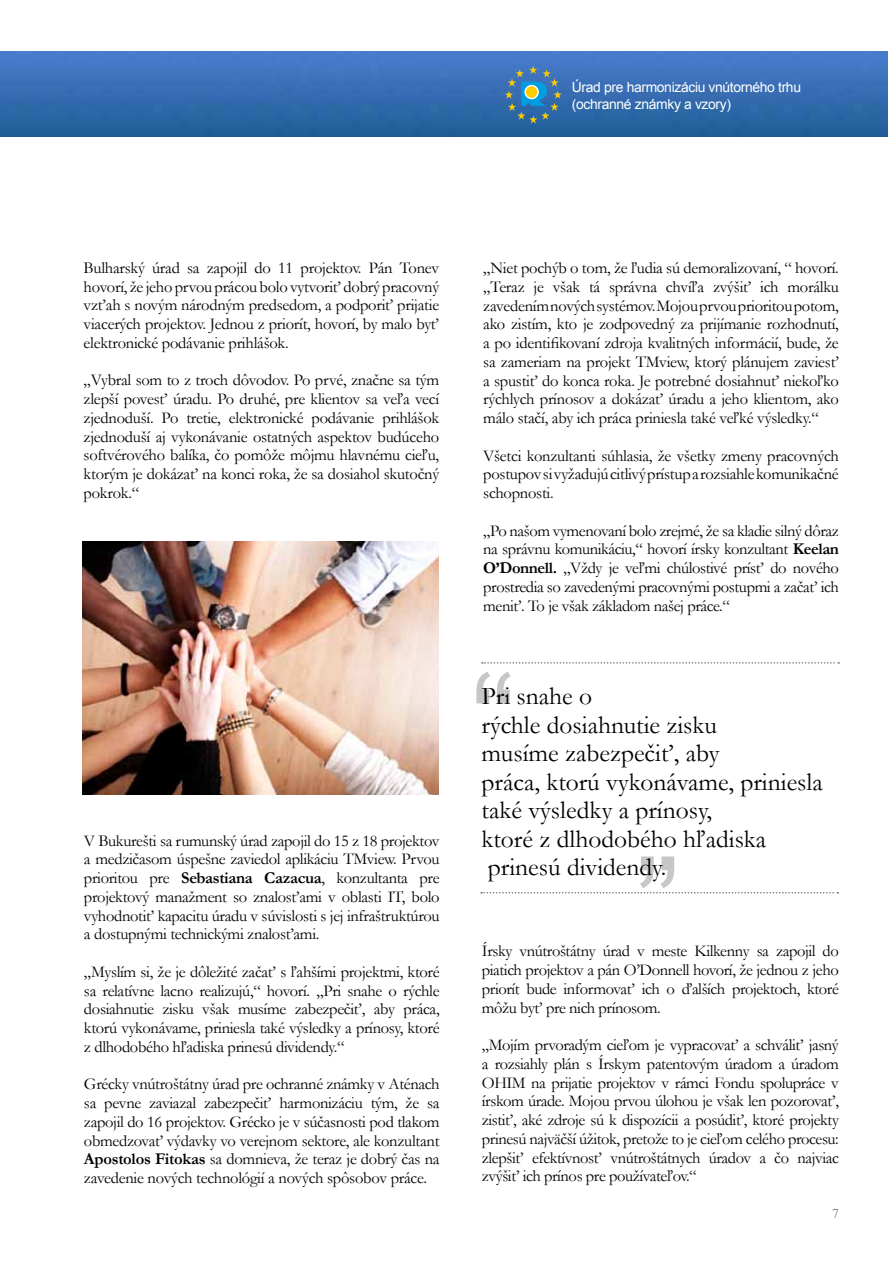
<style>
.page{position:relative;width:893px;height:1263px;background:#fff}
.page>*{position:absolute;margin:0;border:0;box-sizing:border-box;transform-origin:0 0}
.t1{font:135.3px "Arial";color:#c6c7c8}
.t2{font:25.5px/28.5px "Garamond";color:#000}
.t3{font:16.5px/18.8px "Garamond";letter-spacing:-.02em;color:#000;text-align:justify}
.t4{font:13.95px/16.6px "Arial";letter-spacing:-.025em;color:#fff}
.t5{font:13.5px "Times New Roman";color:#87888a}
.s1{font-weight:700}
</style>
<div class="page">
<svg style="left:482px;top:662px;width:357px;height:2px"></svg>
<svg style="left:481px;top:892px;width:357px;height:1px"></svg>
<img style="left:0;top:51px;width:888px;height:85px">
<svg style="left:505px;top:66px;width:57px;height:58px;background:#3f7aa7"></svg>
<svg style="left:524px;top:85px;width:15px;height:14px"></svg>
<div style="left:526px;top:86px;width:11px;height:12px;background:#fecc00;border-radius:50%"></div>
<img style="left:83px;top:541px;width:356px;height:253px">
<p class="t4" style="left:572px;top:79px;width:231px">Úrad pre harmonizáciu vnútorného trhu (ochranné známky a vzory)</p>
<p class="t3" style="left:84px;top:258px;width:357px">Bulharský úrad sa zapojil do 11 projektov. Pán Tonev hovorí, že jeho prvou prácou bolo vytvoriť dobrý pracovný vzťah s novým národným predsedom, a podporiť prijatie viacerých projektov. Jednou z priorít, hovorí, by malo byť elektronické podávanie prihlášok.</p>
<p class="t3" style="left:84px;top:370px;width:357px">„Vybral som to z troch dôvodov. Po prvé, značne sa tým zlepší povesť úradu. Po druhé, pre klientov sa veľa vecí zjednoduší. Po tretie, elektronické podávanie prihlášok zjednoduší aj vykonávanie ostatných aspektov budúceho softvérového balíka, čo pomôže môjmu hlavnému cieľu, ktorým je dokázať na konci roka, že sa dosiahol skutočný pokrok.“</p>
<p class="t3" style="left:84px;top:831px;width:357px">V Bukurešti sa rumunský úrad zapojil do 15 z 18 projektov a medzičasom úspešne zaviedol aplikáciu TMview. Prvou prioritou pre <span class="s1">Sebastiana Cazacua</span>, konzultanta pre projektový manažment so znalosťami v oblasti IT, bolo vyhodnotiť kapacitu úradu v súvislosti s jej infraštruktúrou a dostupnými technickými znalosťami.</p>
<p class="t3" style="left:84px;top:962px;width:357px">„Myslím si, že je dôležité začať s ľahšími projektmi, ktoré sa relatívne lacno realizujú,“ hovorí. „Pri snahe o rýchle dosiahnutie zisku však musíme zabezpečiť, aby práca, ktorú vykonávame, priniesla také výsledky a prínosy, ktoré z dlhodobého hľadiska prinesú dividendy.“</p>
<p class="t3" style="left:84px;top:1074px;width:357px">Grécky vnútroštátny úrad pre ochranné známky v Aténach sa pevne zaviazal zabezpečiť harmonizáciu tým, že sa zapojil do 16 projektov. Grécko je v súčasnosti pod tlakom obmedzovať výdavky vo verejnom sektore, ale konzultant <span class="s1">Apostolos Fitokas</span> sa domnieva, že teraz je dobrý čas na zavedenie nových technológií a nových spôsobov práce.</p>
<p class="t3" style="left:483px;top:258px;width:357px">„Niet pochýb o tom, že ľudia sú demoralizovaní, “ hovorí. „Teraz je však tá správna chvíľa zvýšiť ich morálku zavedením nových systémov. Mojou prvou prioritou potom, ako zistím, kto je zodpovedný za prijímanie rozhodnutí, a po identifikovaní zdroja kvalitných informácií, bude, že sa zameriam na projekt TMview, ktorý plánujem zaviesť a spustiť do konca roka. Je potrebné dosiahnuť niekoľko rýchlych prínosov a dokázať úradu a jeho klientom, ako málo stačí, aby ich práca priniesla také veľké výsledky.“</p>
<p class="t3" style="left:483px;top:446px;width:357px">Všetci konzultanti súhlasia, že všetky zmeny pracovných postupov si vyžadujú citlivý prístup a rozsiahle komunikačné schopnosti.</p>
<p class="t3" style="left:483px;top:521px;width:357px">„Po našom vymenovaní bolo zrejmé, že sa kladie silný dôraz na správnu komunikáciu,“ hovorí írsky konzultant <span class="s1">Keelan O’Donnell.</span> „Vždy je veľmi chúlostivé prísť do nového prostredia so zavedenými pracovnými postupmi a začať ich meniť. To je však základom našej práce.“</p>
<h1 class="t1" style="left:471px;top:634px;width:47px">“</h1>
<h2 class="t2" style="left:482px;top:681px;width:343px">Pri snahe o<br>rýchle dosiahnutie zisku<br>musíme zabezpečiť, aby<br>práca, ktorú vykonávame, priniesla také výsledky a prínosy,<br>ktoré z dlhodobého hľadiska prinesú dividendy.</h2>
<h1 class="t1" style="left:680px;top:926px;width:47px;rotate:-180deg">“</h1>
<p class="t3" style="left:482px;top:941px;width:358px">Írsky vnútroštátny úrad v meste Kilkenny sa zapojil do piatich projektov a pán O’Donnell hovorí, že jednou z jeho priorít bude informovať ich o ďalších projektoch, ktoré môžu byť pre nich prínosom.</p>
<p class="t3" style="left:482px;top:1035px;width:358px">„Mojím prvoradým cieľom je vypracovať a schváliť jasný a rozsiahly plán s Írskym patentovým úradom a úradom OHIM na prijatie projektov v rámci Fondu spolupráce v írskom úrade. Mojou prvou úlohou je však len pozorovať, zistiť, aké zdroje sú k dispozícii a posúdiť, ktoré projekty prinesú najväčší úžitok, pretože to je cieľom celého procesu: zlepšiť efektívnosť vnútroštátnych úradov a čo najviac zvýšiť ich prínos pre používateľov.“</p>
<p class="t5" style="left:832px;top:1205px;width:8px">7</p>
</div>
